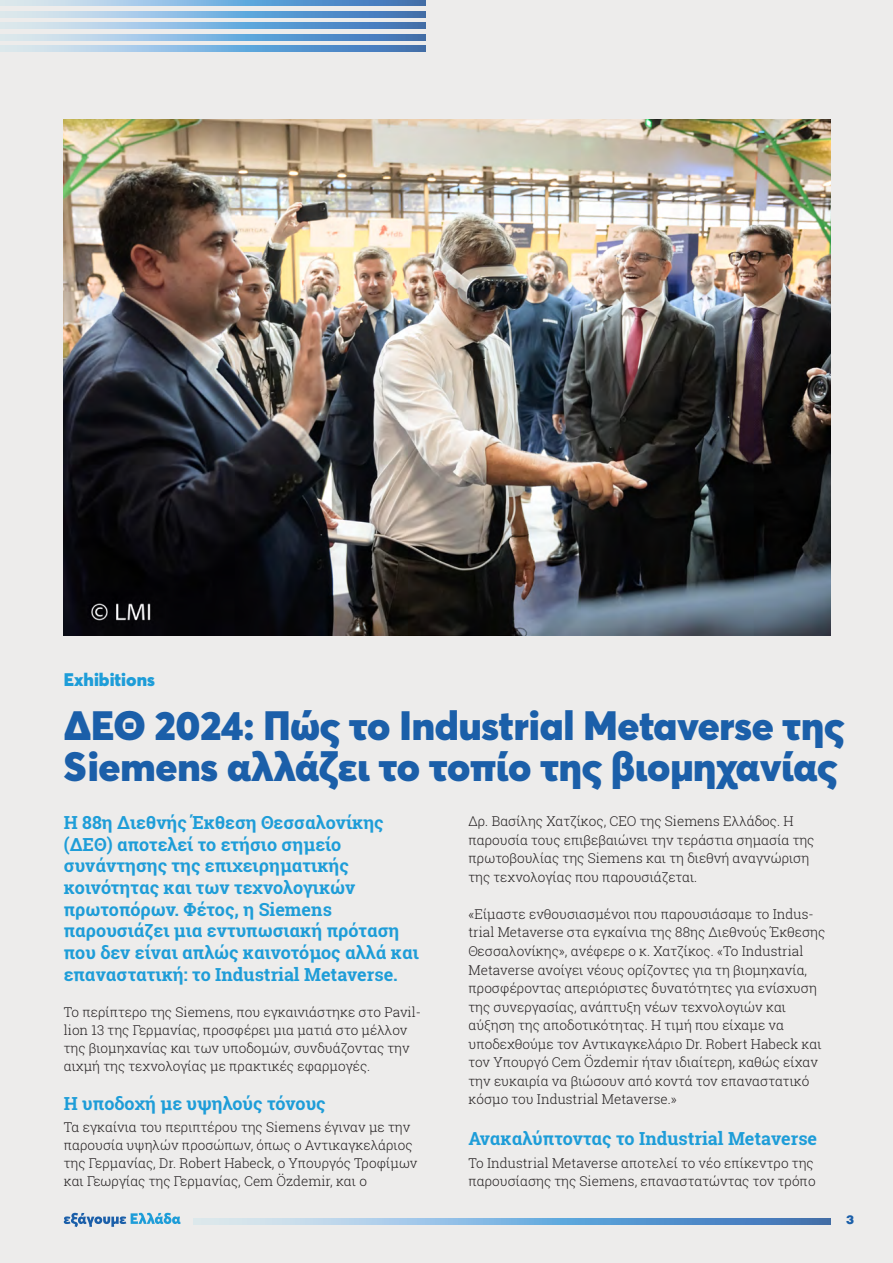
<style>
.page{position:relative;width:893px;height:1263px;background:#edeceb}
.page>*{position:absolute;margin:0;border:0;box-sizing:border-box;transform-origin:0 0}
.t1{font:900 40.5px/40.5px "Averta";letter-spacing:-.005em;color:#1b5fa9}
.t2{font:700 18px/21.6px "Roboto Slab";color:#1e9dd8}
.t3{font:900 18px "Averta";color:#1e9dd8}
.t4{font:300 13.5px/18.6px "Roboto Slab";color:#231f20}
.t5{font:900 12px "UB Helvetica";color:#1b5fa9}
</style>
<div class="page">
<svg style="left:0;top:0;width:426px;height:6px;background:#83b0d9"></svg>
<svg style="left:0;top:23px;width:426px;height:6px;background:#83b0d9"></svg>
<svg style="left:0;top:46px;width:426px;height:5px;background:#83b0d9"></svg>
<svg style="left:0;top:11px;width:426px;height:6px;background:#83b0d9"></svg>
<svg style="left:0;top:34px;width:426px;height:6px;background:#83b0d9"></svg>
<svg style="left:64px;top:1213px;width:117px;height:14px"></svg>
<svg style="left:194px;top:1219px;width:637px;height:5px;background:#83b0d9"></svg>
<img style="left:64px;top:119px;width:767px;height:517px">
<h2 class="t3" style="left:64px;top:668px;width:93px">Exhibitions</h2>
<h1 class="t1" style="left:64px;top:705px;width:782px">ΔΕΘ 2024: Πώς το Industrial Metaverse της<br>Siemens αλλάζει το τοπίο της βιομηχανίας</h1>
<p class="t2" style="left:64px;top:812px;width:357px">Η 88η Διεθνής Έκθεση Θεσσαλονίκης (ΔΕΘ) αποτελεί το ετήσιο σημείο συνάντησης της επιχειρηματικής κοινότητας και των τεχνολογικών πρωτοπόρων. Φέτος, η Siemens παρουσιάζει μια εντυπωσιακή πρόταση που δεν είναι απλώς καινοτόμος αλλά και επαναστατική: το Industrial Metaverse.</p>
<p class="t4" style="left:64px;top:1002px;width:359px;line-height:18px">Το περίπτερο της Siemens, που εγκαινιάστηκε στο Pavil&shy;lion 13 της Γερμανίας, προσφέρει μια ματιά στο μέλλον της βιομηχανίας και των υποδομών, συνδυάζοντας την αιχμή της τεχνολογίας με πρακτικές εφαρμογές.</p>
<h2 class="t2" style="left:64px;top:1092px;width:263px">Η υποδοχή με υψηλούς τόνους</h2>
<p class="t4" style="left:64px;top:1118px;width:355px;line-height:18px">Τα εγκαίνια του περιπτέρου της Siemens έγιναν με την παρουσία υψηλών προσώπων, όπως ο Αντικαγκελάριος της Γερμανίας, Dr. Robert Habeck, ο Υπουργός Τροφίμων και Γεωργίας της Γερμανίας, Cem Özdemir, και ο</p>
<p class="t4" style="left:468px;top:811px;width:347px">Δρ. Βασίλης Χατζίκος, CEO της Siemens Ελλάδος. Η παρουσία τους επιβεβαιώνει την τεράστια σημασία της πρωτοβουλίας της Siemens και τη διεθνή αναγνώριση της τεχνολογίας που παρουσιάζεται.</p>
<p class="t4" style="left:468px;top:904px;width:358px">«Είμαστε ενθουσιασμένοι που παρουσιάσαμε το Indus&shy;trial Metaverse στα εγκαίνια της 88ης Διεθνούς Έκθεσης Θεσσαλονίκης», ανέφερε ο κ. Χατζίκος. «Το Industrial Metaverse ανοίγει νέους ορίζοντες για τη βιομηχανία, προσφέροντας απεριόριστες δυνατότητες για ενίσχυση της συνεργασίας, ανάπτυξη νέων τεχνολογιών και αύξηση της αποδοτικότητας. Η τιμή που είχαμε να υποδεχθούμε τον Αντικαγκελάριο Dr. Robert Habeck και τον Υπουργό Cem Özdemir ήταν ιδιαίτερη, καθώς είχαν την ευκαιρία να βιώσουν από κοντά τον επαναστατικό κόσμο του Industrial Metaverse.»</p>
<h2 class="t2" style="left:468px;top:1127px;width:350px">Ανακαλύπτοντας το Industrial Metaverse</h2>
<p class="t4" style="left:468px;top:1153px;width:349px">Το Industrial Metaverse αποτελεί το νέο επίκεντρο της παρουσίασης της Siemens, επαναστατώντας τον τρόπο</p>
<p class="t5" style="left:846px;top:1212px;width:10px">3</p>
</div>
